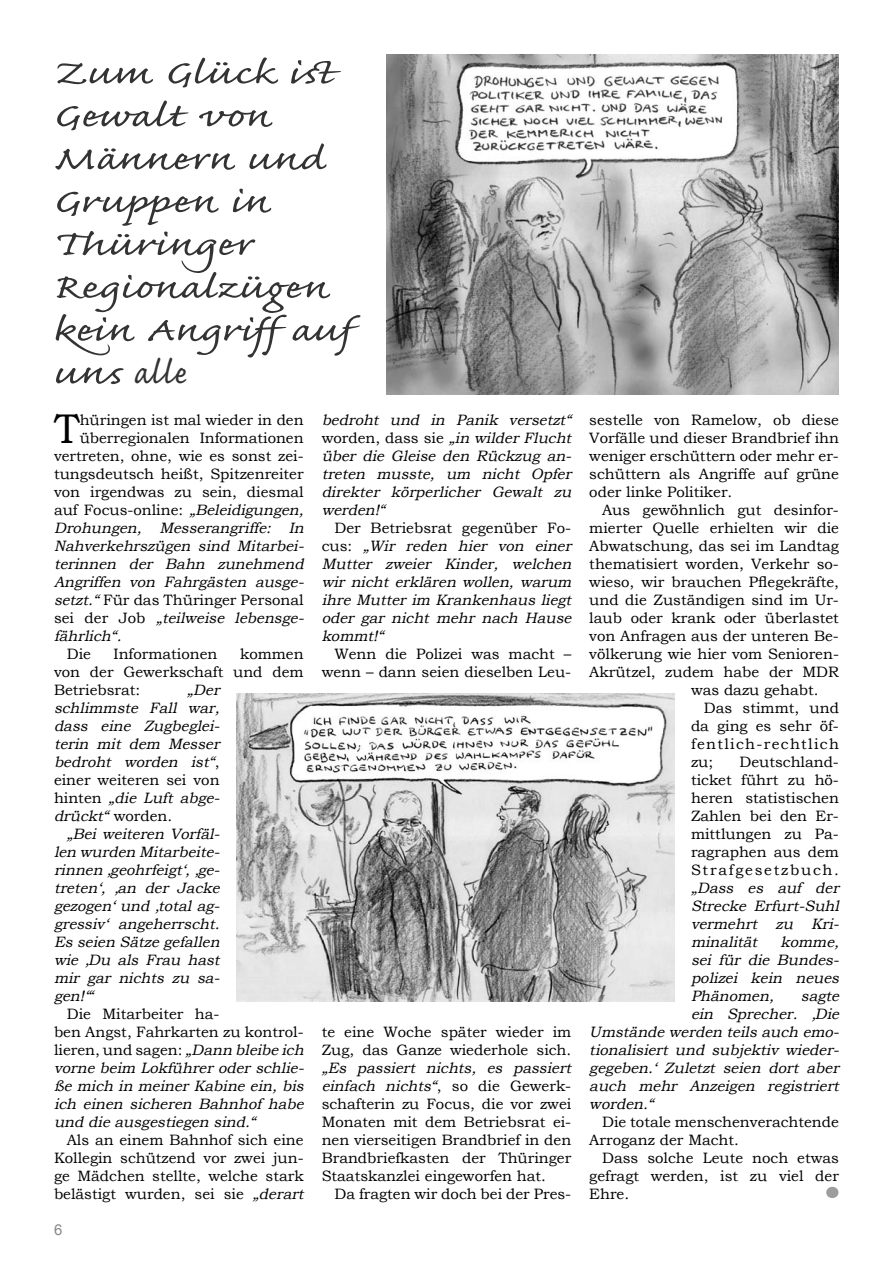
<style>
.page{position:relative;width:893px;height:1263px;background:#fff}
.page>*{position:absolute;margin:0;border:0;box-sizing:border-box;transform-origin:0 0}
.t1{font:700 61.95px "Bookman Old Style";color:#9c9d9f;scale:1.08 1}
.t2{font:italic 42.9px/42.9px "Caflisch Script Pro";color:#333234;scale:1.41 1}
.t3{font:41.4px "Bookman Old Style";color:#000}
.t4{font:15px/18px "Bookman Old Style";color:#000;text-align:justify}
.t5{font:italic 15px/18px "Bookman Old Style";color:#000;text-align:justify}
.t6{font:15px "Bookman Old Style";letter-spacing:.09em;color:#000}
.t7{font:15px "Arial";color:#878889}
.s1{font-style:italic}
.s2{font-style:normal}
</style>
<div class="page">
<img style="left:237px;top:694px;width:437px;height:307px">
<img style="left:387px;top:54px;width:452px;height:341px">
<h2 class="t2" style="left:53px;top:56px;width:235px">Zum Glück ist<br>Gewalt von<br>Männern und<br>Gruppen in<br>Thüringer<br>Regionalzügen kein Angriffauf uns alle</h2>
<h3 class="t3" style="left:54px;top:402px;width:27px">T</h3>
<p class="t4" style="left:80px;top:411px;width:225px">hüringen ist mal wieder in den</p>
<p class="t4" style="left:80px;top:429px;width:225px">überregionalen Informationen</p>
<p class="t4" style="left:54px;top:447px;width:251px">vertreten, ohne, wie es sonst zei-</p>
<p class="t4" style="left:54px;top:465px;width:251px">tungsdeutsch heißt, Spitzenreiter</p>
<p class="t4" style="left:54px;top:483px;width:251px">von irgendwas zu sein, diesmal</p>
<p class="t4" style="left:54px;top:501px;width:255px">auf Focus-online: <span class="s1">„Beleidigungen,</span></p>
<p class="t5" style="left:54px;top:519px;width:255px">Drohungen, Messerangriffe: In</p>
<p class="t5" style="left:54px;top:537px;width:255px">Nahverkehrszügen sind Mitarbei-</p>
<p class="t5" style="left:54px;top:555px;width:255px">terinnen der Bahn zunehmend</p>
<p class="t5" style="left:54px;top:573px;width:255px">Angriffen von Fahrgästen ausge-</p>
<p class="t4" style="left:54px;top:591px;width:251px"><span class="s1">setzt.“</span>Für das Thüringer Personal</p>
<p class="t5" style="left:54px;top:609px;width:255px"><span class="s2">s e i d e r J o b</span> „teilweise lebensge-</p>
<p class="t5" style="left:54px;top:627px;width:73px">fährlich“.</p>
<p class="t4" style="left:67px;top:645px;width:26px">Die</p>
<p class="t4" style="left:114px;top:645px;width:105px">Informationen</p>
<p class="t4" style="left:54px;top:645px;width:251px;text-indent:186px">kommen von der Gewerkschaft und dem Betriebsrat:</p>
<p class="t5" style="left:54px;top:681px;width:171px;text-align:left;text-indent:133px">„Der schlimmste Fall war, dass eine Zugbeglei&shy;terin mit dem Messer bedroht worden ist“<span class="s2">, einer weiteren sei von h i n t e n</span> „die Luft abge&shy;drückt“<span class="s2">worden.</span></p>
<p class="t5" style="left:54px;top:825px;width:171px;text-indent:13px">„Bei weiteren Vorfäl&shy;len wurden Mitarbeite&shy;rinnen ‚geohrfeigt‘,‚ge&shy;treten‘, ‚an der Jacke gezogen‘ und ‚total ag&shy;gressiv‘ angeherrscht.<br>Es seien Sätze gefallen wie ‚Du als Frau hast mir gar nichts zu sa&shy;gen!‘“</p>
<p class="t5" style="left:54px;top:1005px;width:255px;text-align:left;text-indent:13px"><span class="s2">Die Mitarbeiter ha-<br>ben Angst, Fahrkarten zu kontrol&shy;lieren, und sagen:</span> „Dann bleibe ich vorne beim Lokführer oder schlie&shy;ße mich in meiner Kabine ein, bis ich einen sicheren Bahnhof habe und die ausgestiegen sind.“</p>
<p class="t4" style="left:54px;top:1131px;width:255px;text-align:center">Als an einem Bahnhof sich eine<br>Kollegin schützend vor zwei jun&shy;ge Mädchen stellte, welche stark belästigt wurden, sei sie <span class="s1">„derart</span></p>
<p class="t7" style="left:54px;top:1220px;width:10px">6</p>
<p class="t5" style="left:322px;top:411px;width:255px">bedroht und in Panik versetzt“ <span class="s2">wo rd e n , das s s ie</span> „in wilderFlucht über die Gleise den Rückzug an&shy;treten musste, um nicht Opfer direkter körperlicher Gewalt zu werden!“</p>
<p class="t5" style="left:322px;top:519px;width:255px;text-align:left;text-indent:13px"><span class="s2">Der Betriebsrat gegenüber Fo&shy;c u s :</span> „Wir reden hier von einer<br>Mutter zweier Kinder, welchen wir nicht erklären wollen, warum ihre Mutter im Krankenhaus liegt oder gar nicht mehr nach Hause kommt!“</p>
<p class="t4" style="left:322px;top:645px;width:251px;text-align:right">Wenn die Polizei was macht – wenn – dann seien dieselben Leu-</p>
<p class="t4" style="left:322px;top:1023px;width:251px">te eine Woche später wieder im<br>Zug, das Ganze wiederhole sich.</p>
<p class="t4" style="left:322px;top:1059px;width:255px;text-align:left"><span class="s1">„Es passiert nichts, es passiert einfach nichts“</span>, s o d i e G e w e r k - schafterin zu Focus, die vor zwei Monaten mit dem Betriebsrat ei&shy;nen vierseitigen Brandbrief in den Brandbriefkasten der Thüringer Staatskanzlei eingeworfen hat.</p>
<p class="t4" style="left:334px;top:1185px;width:238px">Da fragten wir doch bei der Pres-</p>
<p class="t4" style="left:589px;top:411px;width:251px">sestelle von Ramelow, ob diese Vorfälle und dieser Brandbrief ihn weniger erschüttern oder mehr er&shy;schüttern als Angriffe auf grüne oder linke Politiker.</p>
<p class="t4" style="left:602px;top:501px;width:238px">Aus gewöhnlich gut desinfor-</p>
<p class="t4" style="left:589px;top:519px;width:251px">mierter Quelle erhielten wir die</p>
<p class="t4" style="left:589px;top:537px;width:251px">Abwatschung, das sei im Landtag</p>
<p class="t4" style="left:589px;top:555px;width:251px">thematisiert worden, Verkehr so-</p>
<p class="t4" style="left:589px;top:573px;width:251px">wieso, wir brauchen Pflegekräfte,</p>
<p class="t4" style="left:589px;top:591px;width:251px">und die Zuständigen sind im Ur-</p>
<p class="t4" style="left:589px;top:609px;width:251px">laub oder krank oder überlastet</p>
<p class="t4" style="left:589px;top:627px;width:251px">von Anfragen aus der unteren Be-</p>
<p class="t4" style="left:589px;top:645px;width:251px">völkerung wie hier vom Senioren-</p>
<p class="t4" style="left:589px;top:663px;width:251px">Akrützel, zudem habe der MDR</p>
<p class="t4" style="left:691px;top:681px;width:129px">was dazu gehabt.</p>
<p class="t4" style="left:704px;top:699px;width:137px">Das stimmt, und</p>
<p class="t4" style="left:691px;top:717px;width:149px">da ging es sehr öf-</p>
<p class="t6" style="left:691px;top:734px;width:149px">fentlich-rechtlich</p>
<p class="t4" style="left:691px;top:753px;width:24px">zu;</p>
<p class="t4" style="left:691px;top:753px;width:149px;text-indent:48px">Deutschland&shy;ticket führt zu hö&shy;heren statistischen Zahlen bei den Er&shy;mittlungen zu Pa&shy;ragraphen aus dem Strafgesetzbuch.</p>
<p class="t5" style="left:691px;top:879px;width:154px">„Dass es auf der Strecke Erfurt-Suhl vermehrt zu Kri&shy;minalität</p>
<p class="t5" style="left:691px;top:933px;width:154px;text-indent:89px">komme, sei für die Bundes&shy;polizei kein neues Phänomen,</p>
<p class="t5" style="left:801px;top:987px;width:44px">sagte</p>
<p class="t5" style="left:691px;top:1005px;width:154px">ein Sprecher. ‚Die</p>
<p class="t5" style="left:589px;top:1023px;width:255px">Umstände werden teils auch emo-</p>
<p class="t5" style="left:589px;top:1041px;width:255px">tionalisiert und subj ektiv wieder-</p>
<p class="t5" style="left:589px;top:1059px;width:255px">gegeben.‘ Zuletzt seien dort aber</p>
<p class="t5" style="left:589px;top:1077px;width:255px">auch mehr Anzeigen registriert</p>
<p class="t5" style="left:589px;top:1095px;width:70px">worden.“</p>
<p class="t4" style="left:589px;top:1113px;width:251px;text-indent:13px">Die totale menschenverachtende<br>Arroganz der Macht.</p>
<p class="t4" style="left:589px;top:1149px;width:251px;text-indent:13px">Dass solche Leute noch etwas gefragt werden, ist zu viel der Ehre.</p>
<h1 class="t1" style="left:821px;top:1131px;width:23px">.</h1>
</div>
